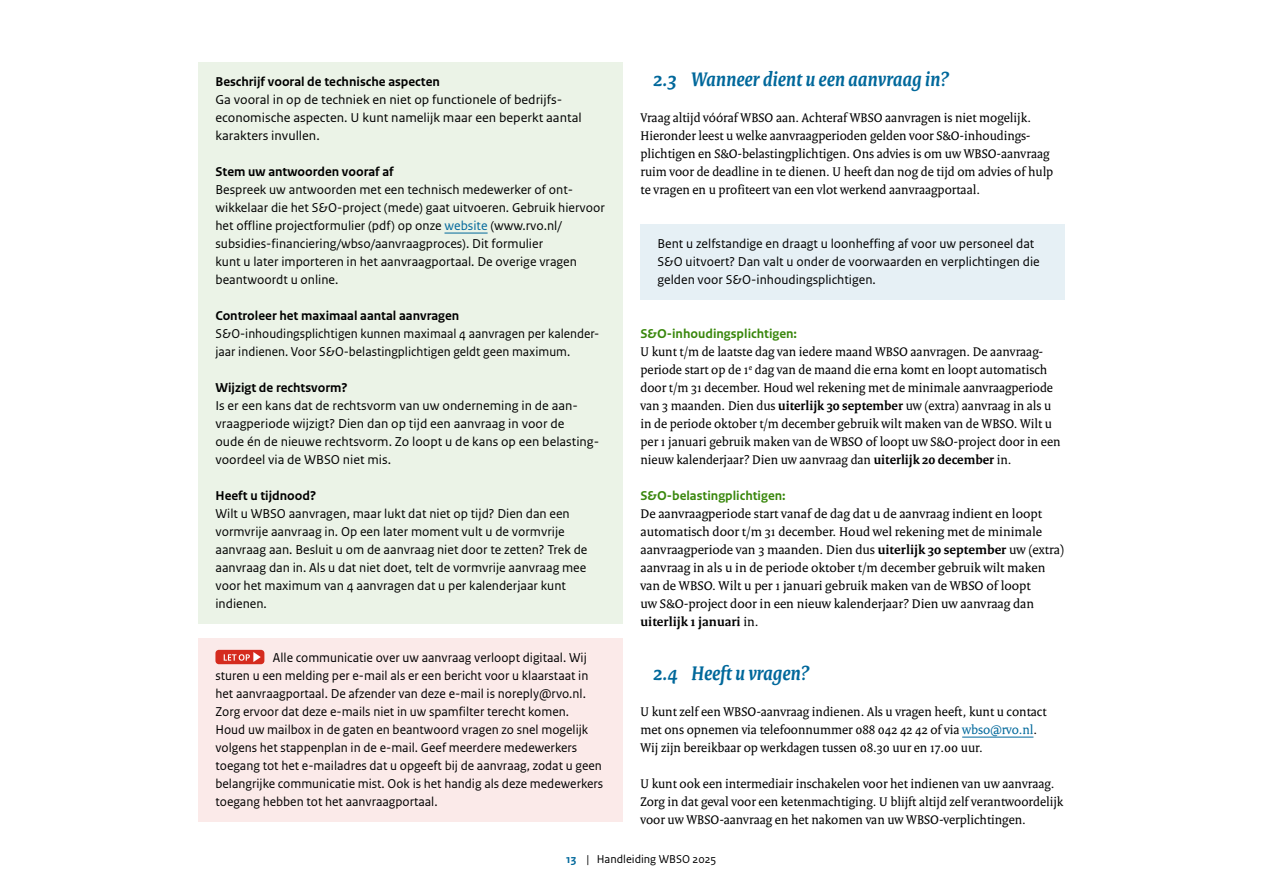
<style>
.page{position:relative;width:1263px;height:893px;background:#fff}
.page>*{position:absolute;margin:0;border:0;box-sizing:border-box;transform-origin:0 0}
.H3_Paragraafkop{font:italic 700 21px "Rijksoverheid Serif";color:#01689b}
.P_RO_Broodtekst{font:13.5px/18px "Rijksoverheid Serif";color:#000}
.P_RO_Kader_TIP{font:13.5px/18px "Rijksoverheid Sans Text";color:#000}
.P_RO_Kader_Letop{font:13.5px/18px "Rijksoverheid Sans Text";color:#000}
.P_RO_Kader_Broodtekst{font:13.5px/18px "Rijksoverheid Sans Text";color:#000}
.P_RO_Kader_TIP-2{font:700 13.5px "Rijksoverheid Sans Text";color:#000}
.H6_H4_Alinekopje_Bold_Sjoemel{font:700 13.5px "Rijksoverheid Sans Text";color:#39870c}
.t1{font:12px "Rijksoverheid Sans Text";color:#000}
.s1{color:#01689b}
.s2{font-weight:700}
.s3{font-weight:700;color:#01689b}
</style>
<div class="page">
<div style="left:198px;top:62px;width:424px;height:39px;background:#ebf3e7"></div>
<div style="left:198px;top:80px;width:424px;height:75px;background:#ebf3e7"></div>
<div style="left:198px;top:152px;width:424px;height:39px;background:#ebf3e7"></div>
<div style="left:198px;top:170px;width:424px;height:129px;background:#ebf3e7"></div>
<hr style="left:444px;top:233px;width:44px;height:1px;background:#01689b">
<div style="left:198px;top:296px;width:424px;height:39px;background:#ebf3e7"></div>
<div style="left:198px;top:314px;width:424px;height:57px;background:#ebf3e7"></div>
<div style="left:198px;top:368px;width:424px;height:39px;background:#ebf3e7"></div>
<div style="left:198px;top:386px;width:424px;height:93px;background:#ebf3e7"></div>
<div style="left:198px;top:476px;width:424px;height:39px;background:#ebf3e7"></div>
<div style="left:198px;top:494px;width:424px;height:129px;background:#ebf3e7"></div>
<div style="left:198px;top:638px;width:424px;height:183px;background:#fbeae9"></div>
<div style="left:215px;top:650px;width:49px;height:14px;background:#d52b1e;border-radius:3px"></div>
<svg style="left:224px;top:652px;width:37px;height:10px"></svg>
<div style="left:640px;top:224px;width:424px;height:75px;background:#e6f0f5"></div>
<hr style="left:962px;top:737px;width:71px;height:1px;background:#01689b">
<p class="P_RO_Kader_TIP-2" style="left:215px;top:74px;width:226px">Beschrijf vooral de technische aspecten</p>
<p class="P_RO_Kader_TIP" style="left:215px;top:91px;width:368px">Ga vooral in op de techniek en niet op functionele of bedrijfs&shy;economische aspecten. U kunt namelijk maar een beperkt aantal karakters invullen.</p>
<p class="P_RO_Kader_TIP-2" style="left:215px;top:164px;width:180px">Stem uw antwoorden vooraf af</p>
<p class="P_RO_Kader_TIP" style="left:215px;top:181px;width:391px">Bespreek uw antwoorden met een technisch medewerker of ont&shy;wikkelaar die het S&amp;O-project (mede) gaat uitvoeren. Gebruik hiervoor het offline projectformulier (pdf) op onze <span class="s1">website</span> (www.rvo.nl/ subsidies-financiering/wbso/aanvraagproces). Dit formulier<br>kunt u later importeren in het aanvraagportaal. De overige vragen beantwoordt u online.</p>
<p class="P_RO_Kader_TIP-2" style="left:215px;top:308px;width:245px">Controleer het maximaal aantal aanvragen</p>
<p class="P_RO_Kader_TIP" style="left:215px;top:325px;width:385px">S&amp;O-inhoudingsplichtigen kunnen maximaal 4 aanvragen per kalender&shy;jaar indienen. Voor S&amp;O-belastingplichtigen geldt geen maximum.</p>
<p class="P_RO_Kader_TIP-2" style="left:215px;top:380px;width:134px">Wijzigt de rechtsvorm?</p>
<p class="P_RO_Kader_TIP" style="left:215px;top:397px;width:385px">Is er een kans dat de rechtsvorm van uw onderneming in de aan&shy;vraagperiode wijzigt? Dien dan op tijd een aanvraag in voor de<br>oude én de nieuwe rechtsvorm. Zo loopt u de kans op een belasting&shy;voordeel via de WBSO niet mis.</p>
<p class="P_RO_Kader_TIP-2" style="left:215px;top:488px;width:102px">Heeft u tijdnood?</p>
<p class="P_RO_Kader_TIP" style="left:215px;top:505px;width:373px">Wilt u WBSO aanvragen, maar lukt dat niet op tijd? Dien dan een vormvrije aanvraag in. Op een later moment vult u de vormvrije aanvraag aan. Besluit u om de aanvraag niet door te zetten? Trek de aanvraag dan in. Als u dat niet doet, telt de vormvrije aanvraag mee voor het maximum van 4 aanvragen dat u per kalenderjaar kunt indienen.</p>
<p class="P_RO_Kader_Letop" style="left:215px;top:649px;width:389px;text-indent:57px">Alle communicatie over uw aanvraag verloopt digitaal. Wij sturen u een melding per e-mail als er een bericht voor u klaarstaat in het aanvraagportaal. De afzender van deze e-mail is noreply@rvo.nl.<br>Zorg ervoor dat deze e-mails niet in uw spamfilter terecht komen.<br>Houd uw mailbox in de gaten en beantwoord vragen zo snel mogelijk volgens het stappenplan in de e-mail. Geef meerdere medewerkers toegang tot het e-mailadres dat u opgeeft bij de aanvraag, zodat u geen belangrijke communicatie mist. Ook is het handig als deze medewerkers toegang hebben tot het aanvraagportaal.</p>
<h3 class="H3_Paragraafkop" style="left:653px;top:67px;width:298px">2.3 Wanneer dient u een aanvraag in?</h3>
<p class="P_RO_Broodtekst" style="left:640px;top:109px;width:414px">Vraag altijd vóóraf WBSO aan. Achteraf WBSO aanvragen is niet mogelijk.<br>Hieronder leest u welke aanvraagperioden gelden voor S&amp;O-inhoudings&shy;plichtigen en S&amp;O-belastingplichtigen. Ons advies is om uw WBSO-aanvraag ruim voor de deadline in te dienen. U heeft dan nog de tijd om advies of hulp te vragen en u profiteert van een vlot werkend aanvraagportaal.</p>
<p class="P_RO_Kader_Broodtekst" style="left:657px;top:235px;width:384px">Bent u zelfstandige en draagt u loonheffing af voor uw personeel dat<br>S&amp;O uitvoert? Dan valt u onder de voorwaarden en verplichtingen die gelden voor S&amp;O-inhoudingsplichtigen.</p>
<h4 class="H6_H4_Alinekopje_Bold_Sjoemel" style="left:640px;top:326px;width:158px">S&amp;O-inhoudingsplichtigen:</h4>
<p class="P_RO_Broodtekst" style="left:640px;top:343px;width:422px">U kunt t/m de laatste dag van iedere maand WBSO aanvragen. De aanvraag&shy;periode start op de 1<sup>e</sup> dag van de maand die erna komt en loopt automatisch door t/m 31 december. Houd wel rekening met de minimale aanvraagperiode van 3 maanden. Dien dus <span class="s2">uiterlijk 30 september</span> uw (extra) aanvraag in als u in de periode oktober t/m december gebruik wilt maken van de WBSO. Wilt u per 1 januari gebruik maken van de WBSO of loopt uw S&amp;O-project door in een nieuw kalenderjaar? Dien uw aanvraag dan <span class="s2">uiterlijk 20 december</span> in.</p>
<h4 class="H6_H4_Alinekopje_Bold_Sjoemel" style="left:640px;top:488px;width:147px">S&amp;O-belastingplichtigen:</h4>
<p class="P_RO_Broodtekst" style="left:640px;top:505px;width:425px">De aanvraagperiode start vanaf de dag dat u de aanvraag indient en loopt automatisch door t/m 31 december. Houd wel rekening met de minimale aanvraagperiode van 3 maanden. Dien dus <span class="s2">uiterlijk 30 september</span> uw (extra) aanvraag in als u in de periode oktober t/m december gebruik wilt maken van de WBSO. Wilt u per 1 januari gebruik maken van de WBSO of loopt<br>uw S&amp;O-project door in een nieuw kalenderjaar? Dien uw aanvraag dan <span class="s2">uiterlijk 1 januari</span> in.</p>
<h3 class="H3_Paragraafkop" style="left:653px;top:661px;width:158px">2.4 Heeft u vragen?</h3>
<p class="P_RO_Broodtekst" style="left:640px;top:703px;width:408px">U kunt zelf een WBSO-aanvraag indienen. Als u vragen heeft, kunt u contact met ons opnemen via telefoonnummer 088 042 42 42 of via <span class="s1">wbso@rvo.nl</span>.<br>Wij zijn bereikbaar op werkdagen tussen 08.30 uur en 17.00 uur.</p>
<p class="P_RO_Broodtekst" style="left:640px;top:775px;width:424px">U kunt ook een intermediair inschakelen voor het indienen van uw aanvraag.<br>Zorg in dat geval voor een ketenmachtiging. U blijft altijd zelf verantwoordelijk voor uw WBSO-aanvraag en het nakomen van uw WBSO-verplichtingen.</p>
<p class="t1" style="left:566px;top:853px;width:152px"><span class="s3">13</span> | Handleiding WBSO 2025</p>
</div>
